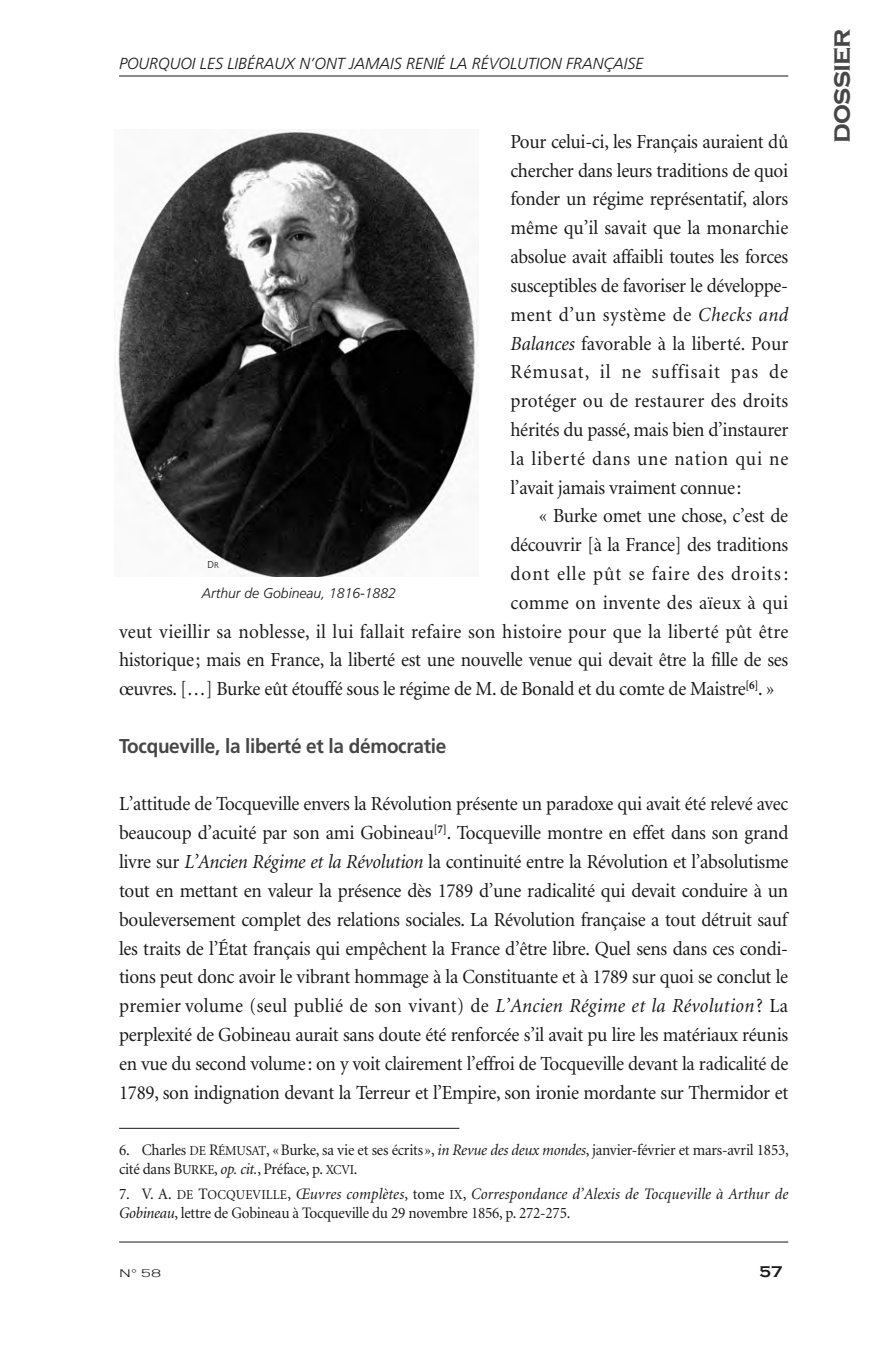
<style>
.page{position:relative;width:879px;height:1361px;background:#fff}
.page>*{position:absolute;margin:0;border:0;box-sizing:border-box;transform-origin:0 0}
.t1{font:700 28px "Copperplate Gothic";letter-spacing:-.03em;color:#474747}
.t2{font:20px/28.8px "Minion";letter-spacing:-.015em;color:#191919;text-align:justify;scale:.95 1}
.t3{font:20px "Minion";letter-spacing:.015em;color:#191919;scale:.95 1}
.t4{font:700 20px "Frutiger";letter-spacing:-.015em;color:#474747;scale:.95 1}
.t5{font:20px "Minion";letter-spacing:.055em;color:#191919;scale:.95 1}
.t6{font:20px "Minion";letter-spacing:.02em;color:#191919;scale:.95 1}
.t7{font:16px/19.2px "Minion";letter-spacing:-.015em;color:#191919;scale:.95 1}
.t8{font:italic 300 16px "Frutiger";color:#191919}
.t9{font:700 16px "Copperplate Gothic";color:#191919}
.t10{font:italic 300 14px "Frutiger";color:#191919}
.t11{font:300 11.2px "Copperplate Gothic";color:#191919;scale:1.25 1}
.t12{font:300 10px "Frutiger";color:#191919}
.s1{font-style:italic}
.s2{font-size:8.4px}
.s3{font-size:13.6px}
</style>
<div class="page">
<hr style="left:119px;top:76px;width:669px;height:1px;background:#191919">
<hr style="left:119px;top:1128px;width:340px;height:1px;background:#191919">
<hr style="left:119px;top:1241px;width:669px;height:1px;background:#191919">
<img style="left:118px;top:130px;width:360px;height:446px">
<p class="t8" style="left:119px;top:57px;width:526px">POURQUOI LES LIBÉRAUX N’ONT JAMAIS RENIÉ LA RÉVOLUTION FRANÇAISE</p>
<p class="t2" style="left:510px;top:129px;width:294px">Pour celui-ci, les Français auraient dû chercher dans leurs traditions de quoi fonder un régime représentatif, alors même qu’il savait que la monarchie absolue avait affaibli toutes les forces susceptibles de favoriser le développe&shy;ment d’un système de <span class="s1">Checks and Balances</span> favorable à la liberté. Pour Rémusat, il ne suffisait pas de protéger ou de restaurer des droits hérités du passé, mais bien d’instaurer la liberté dans une nation qui ne l’avait jamais vraiment connue:</p>
<p class="t2" style="left:539px;top:503px;width:264px">« Burke omet une chose, c’est de</p>
<p class="t2" style="left:510px;top:532px;width:294px">découvrir [à la France] des traditions</p>
<p class="t5" style="left:510px;top:566px;width:294px">dont elle pût se faire des droits:</p>
<p class="t6" style="left:510px;top:594px;width:294px">comme on invente des aïeux à qui</p>
<p class="t3" style="left:119px;top:623px;width:706px">veut vieillir sa noblesse, il lui fallait refaire son histoire pour que la liberté pût être</p>
<p class="t2" style="left:119px;top:647px;width:706px">historique; mais en France, la liberté est une nouvelle venue qui devait être la fille de ses</p>
<p class="t2" style="left:119px;top:676px;width:691px">œuvres. […] Burke eût étouffé sous le régime de M. de Bonald et du comte de Maistre<sup>[6]</sup>. »</p>
<p class="t4" style="left:119px;top:734px;width:346px">Tocqueville, la liberté et la démocratie</p>
<p class="t2" style="left:119px;top:791px;width:706px">L’attitude de Tocqueville envers la Révolution présente un paradoxe qui avait été relevé avec beaucoup d’acuité par son ami Gobineau<sup>[7]</sup>. Tocqueville montre en effet dans son grand livre sur <span class="s1">L’Ancien Régime et la Révolution</span> la continuité entre la Révolution et l’absolutisme tout en mettant en valeur la présence dès 1789 d’une radicalité qui devait conduire à un bouleversement complet des relations sociales. La Révolution française a tout détruit sauf les traits de l’État français qui empêchent la France d’être libre. Quel sens dans ces condi&shy;tions peut donc avoir le vibrant hommage à la Constituante et à 1789 sur quoi se conclut le premier volume (seul publié de son vivant) de <span class="s1">L’Ancien Régime et la Révolution</span>? La perplexité de Gobineau aurait sans doute été renforcée s’il avait pu lire les matériaux réunis en vue du second volume: on y voit clairement l’effroi de Tocqueville devant la radicalité de 1789, son indignation devant la Terreur et l’Empire, son ironie mordante sur Thermidor et</p>
<p class="t12" style="left:207px;top:560px;width:13px">D<span class="s2">R</span></p>
<p class="t10" style="left:202px;top:588px;width:196px">Arthur de Gobineau, 1816-1882</p>
<p class="t7" style="left:119px;top:1141px;width:706px">6. Charles <span class="s3">DE</span> R<span class="s3">ÉMUSAT</span>, «Burke, sa vie et ses écrits», <span class="s1">in Revue des deux mondes</span>, janvier-février et mars-avril 1853, cité dans B<span class="s3">URKE</span>, <span class="s1">op. cit.</span>, Préface, p. <span class="s3">XCVI</span>.</p>
<p class="t7" style="left:119px;top:1185px;width:706px">7. V. A. <span class="s3">DE</span> T<span class="s3">OCQUEVILLE</span>, <span class="s1">Œuvres complètes</span>, tome <span class="s3">IX</span>, <span class="s1">Correspondance d’Alexis de Tocqueville à Arthur de<br>Gobineau</span>, lettre de Gobineau à Tocqueville du 29 novembre 1856, p. 272-275.</p>
<p class="t11" style="left:119px;top:1266px;width:35px">N° 58</p>
<p class="t9" style="left:759px;top:1262px;width:25px">57</p>
<h1 class="t1" style="left:825px;top:143px;width:116px;rotate:-90deg">dossier</h1>
</div>
